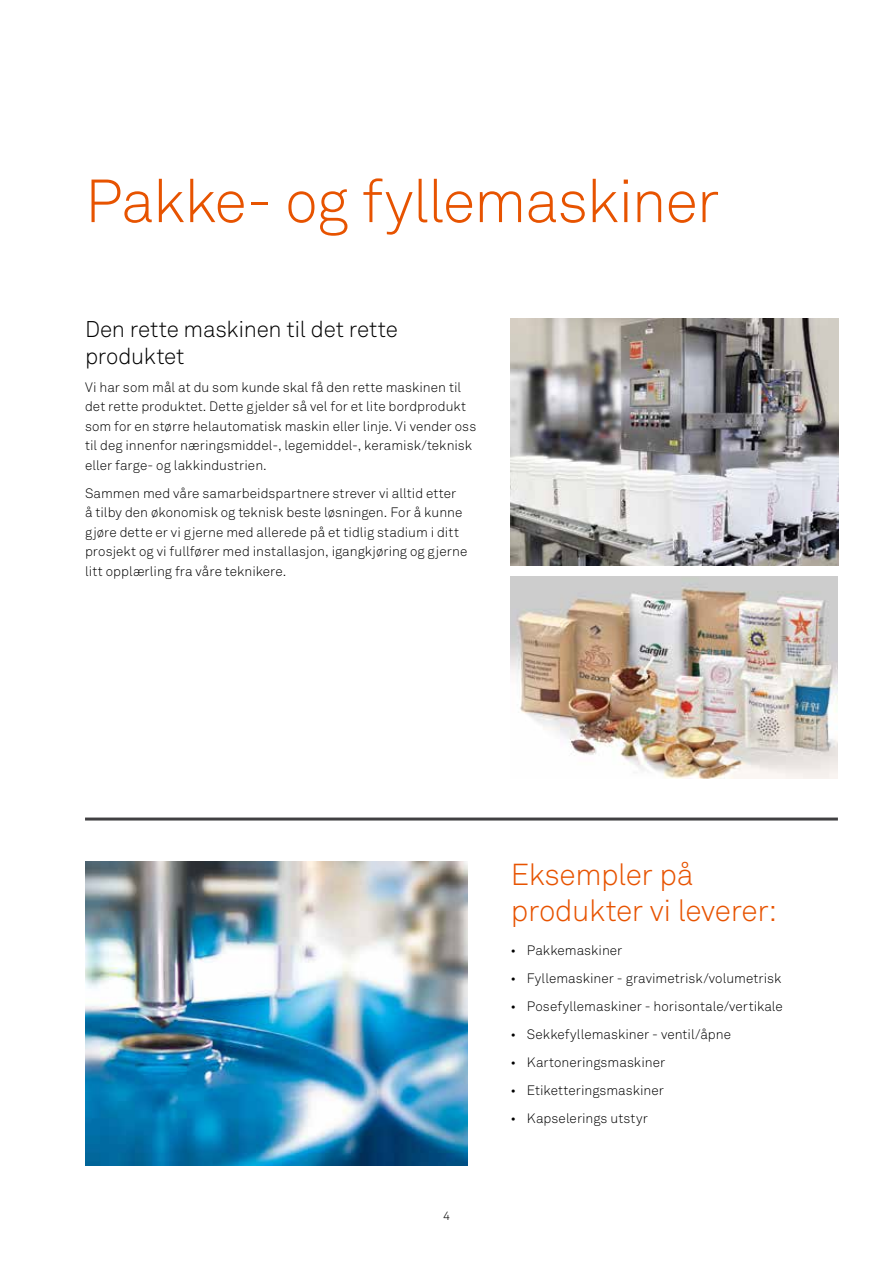
<style>
.page{position:relative;width:893px;height:1263px;background:#fff}
.page>*{position:absolute;margin:0;border:0;box-sizing:border-box;transform-origin:0 0}
.t1{font:60px "Akkurat Light Pro";letter-spacing:-.02em;color:#e75300}
.t2{font:30px/36px "Akkurat Light Pro";letter-spacing:-.015em;color:#e75300}
.t3{font:22.5px/27px "Akkurat Light Pro";letter-spacing:-.01em;color:#000}
.t4{font:13.5px/19.5px "Akkurat Light Pro";letter-spacing:.005em;color:#000}
.t5{font:12px "Akkurat Light Pro";color:#000}
</style>
<div class="page">
<img style="left:510px;top:576px;width:328px;height:202px">
<img style="left:85px;top:861px;width:383px;height:304px">
<hr style="left:85px;top:817px;width:753px;height:3px;background:#414042">
<img style="left:511px;top:319px;width:327px;height:247px">
<h1 class="t1" style="left:85px;top:166px;width:636px">Pakke- og fyllemaskiner</h1>
<h3 class="t3" style="left:85px;top:316px;width:314px">Den rette maskinen til det rette produktet</h3>
<p class="t4" style="left:85px;top:377px;width:393px">Vi har som mål at du som kunde skal få den rette maskinen til det rette produktet. Dette gjelder så vel for et lite bordprodukt som for en større helautomatisk maskin eller linje. Vi vender oss til deg innenfor næringsmiddel-, legemiddel-, keramisk/teknisk eller farge- og lakkindustrien.</p>
<p class="t4" style="left:85px;top:483px;width:384px">Sammen med våre samarbeidspartnere strever vi alltid etter å tilby den økonomisk og teknisk beste løsningen. For å kunne gjøre dette er vi gjerne med allerede på et tidlig stadium i ditt prosjekt og vi fullfører med installasjon, igangkjøring og gjerne litt opplærling fra våre teknikere.</p>
<p class="t5" style="left:443px;top:1209px;width:8px">4</p>
<h2 class="t2" style="left:511px;top:857px;width:268px">Eksempler på produkter vi leverer:</h2>
<p class="t4" style="left:510px;top:940px;width:113px">• Pakkemaskiner</p>
<p class="t4" style="left:510px;top:968px;width:272px">• Fyllemaskiner - gravimetrisk/volumetrisk</p>
<p class="t4" style="left:510px;top:996px;width:274px">• Posefyllemaskiner - horisontale/vertikale</p>
<p class="t4" style="left:510px;top:1024px;width:222px">• Sekkefyllemaskiner - ventil/åpne</p>
<p class="t4" style="left:510px;top:1052px;width:156px">• Kartoneringsmaskiner</p>
<p class="t4" style="left:510px;top:1080px;width:155px">• Etiketteringsmaskiner</p>
<p class="t4" style="left:510px;top:1108px;width:139px">• Kapselerings utstyr</p>
</div>
